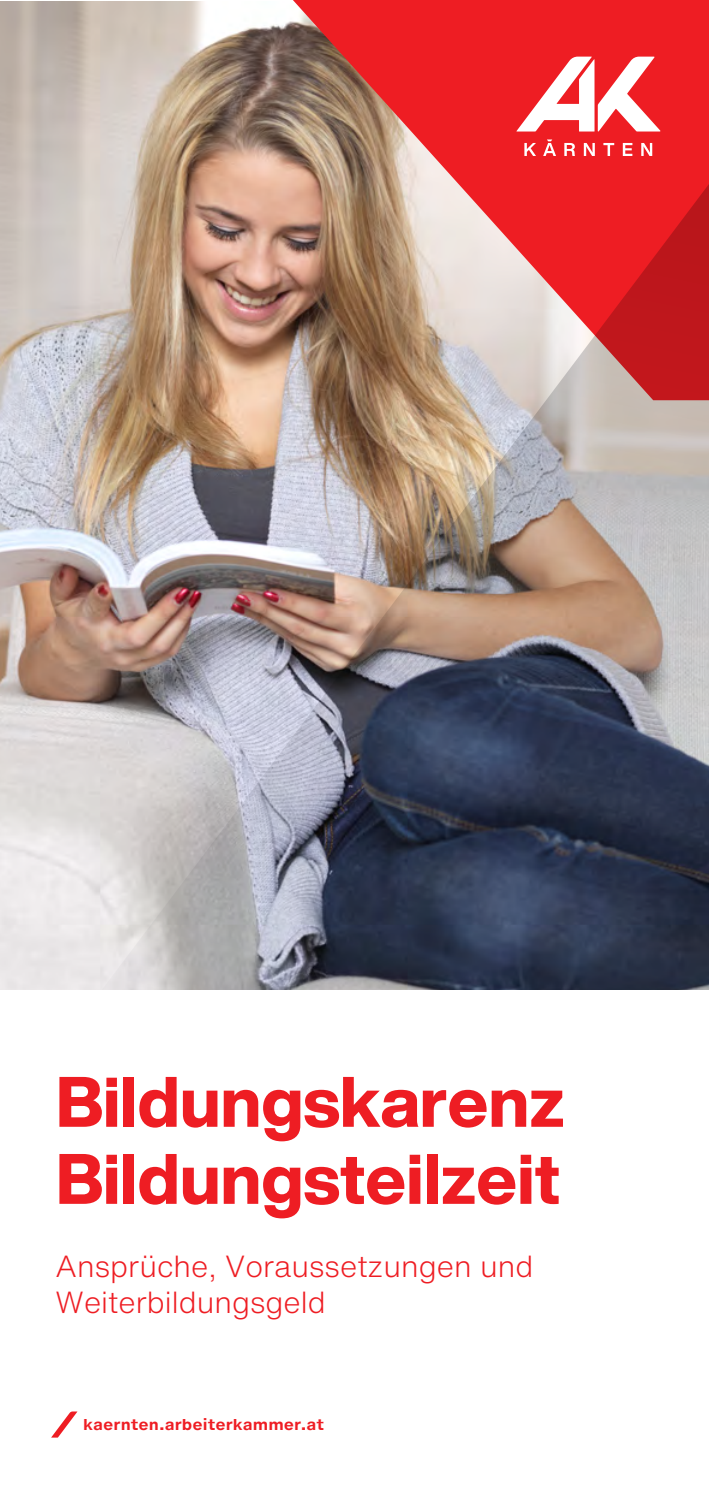
<style>
.page{position:relative;width:709px;height:1487px;background:#fff}
.page>*{position:absolute;margin:0;border:0;box-sizing:border-box;transform-origin:0 0}
.t1{font:800 70px/77px "Helvetica Now Display";color:#ee1d23}
.t2{font:300 30px/36px "Helvetica Now Text";color:#ee1d23}
.t3{font:700 15px "Helvetica Now Micro";color:#ee1d23}
</style>
<div class="page">
<img style="left:0;top:2px;width:293px;height:79px">
<svg style="left:293px;top:0;width:416px;height:81px;background:#e32428"></svg>
<img style="left:0;top:81px;width:709px;height:909px">
<svg style="left:51px;top:1411px;width:26px;height:26px"></svg>
<svg style="left:516px;top:57px;width:144px;height:75px"></svg>
<svg style="left:524px;top:143px;width:12px;height:13px"></svg>
<svg style="left:564px;top:143px;width:11px;height:13px"></svg>
<svg style="left:584px;top:143px;width:11px;height:13px"></svg>
<svg style="left:603px;top:143px;width:11px;height:13px"></svg>
<svg style="left:623px;top:143px;width:9px;height:13px"></svg>
<svg style="left:641px;top:143px;width:11px;height:13px"></svg>
<svg style="left:543px;top:139px;width:13px;height:17px"></svg>
<p class="t1" style="left:56px;top:1063px;width:510px">Bildungskarenz<br>Bildungsteilzeit</p>
<p class="t2" style="left:56px;top:1247px;width:479px">Ansprüche, Voraussetzungen und<br>Weiterbildungsgeld</p>
<p class="t3" style="left:83px;top:1412px;width:243px">kaernten.arbeiterkammer.at</p>
</div>
